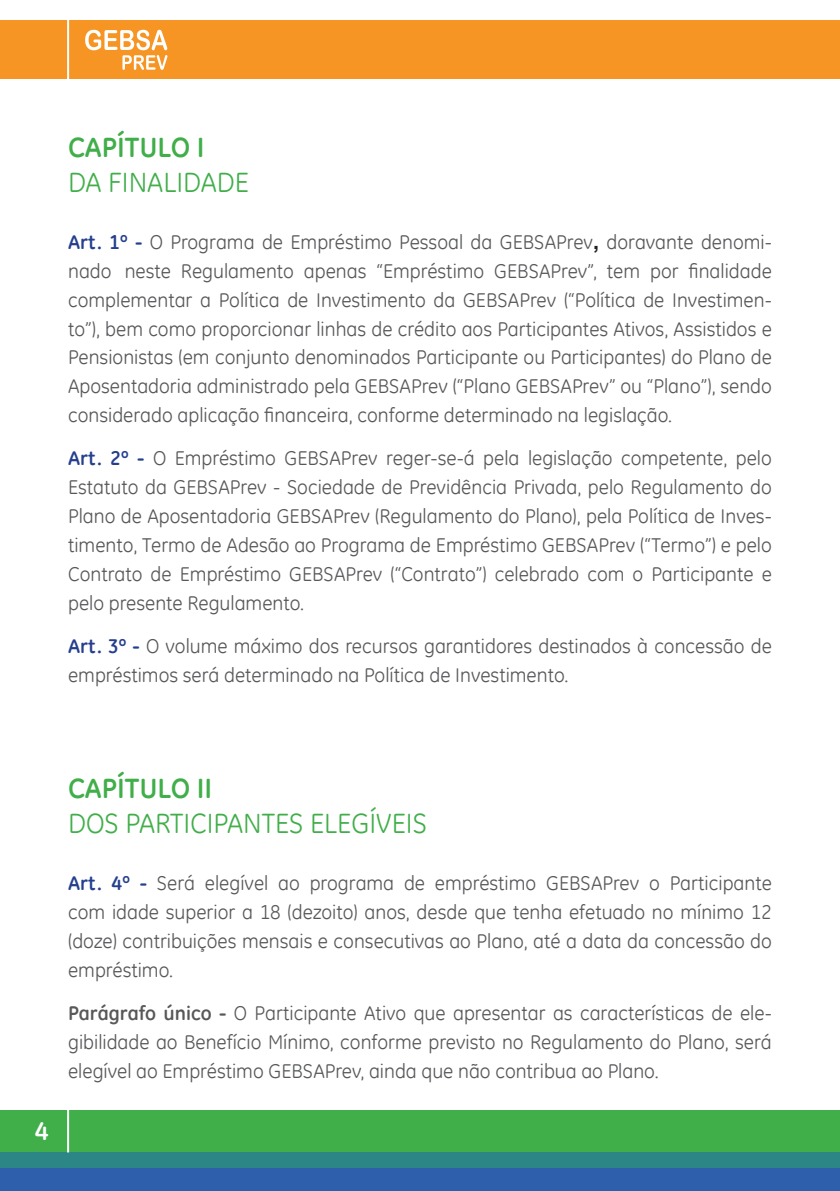
<style>
.page{position:relative;width:840px;height:1191px;background:#fff}
.page>*{position:absolute;margin:0;border:0;box-sizing:border-box;transform-origin:0 0}
.TIT{font:28px/34.4px "GE Inspira";color:#40ae49}
.t1{font:700 26px "GE Inspira";color:#fff}
.txt_corrido{font:20px/28.8px "GE Inspira";color:#57585a;text-align:justify}
.s1{font-weight:700}
.s2{font-weight:700;color:#253f8e}
.s3{font-family:"Arial";font-weight:700;font-size:22px;color:#231f20}
</style>
<div class="page">
<div style="left:0;top:20px;width:839px;height:58px;background:#f79524"></div>
<div style="left:0;top:1109px;width:839px;height:43px;background:#40ae49"></div>
<div style="left:0;top:1152px;width:839px;height:17px;background:#2c8686"></div>
<div style="left:0;top:1167px;width:839px;height:24px;background:#2e5fac"></div>
<svg style="left:85px;top:30px;width:82px;height:40px"></svg>
<hr style="left:67px;top:1109px;width:2px;height:43px;background:#fff">
<hr style="left:67px;top:7px;width:2px;height:81px;background:#fff">
<p class="TIT" style="left:68px;top:130px;width:182px"><span class="s1">CAPÍTULO I<br></span>DA FINALIDADE</p>
<p class="txt_corrido" style="left:68px;top:227px;width:705px"><span class="s2">Art. 1º -</span> O Programa de Empréstimo Pessoal da GEBSAPrev<span class="s3">,</span> doravante denomi&shy;nado neste Regulamento apenas “Empréstimo GEBSAPrev”, tem por finalidade complementar a Política de Investimento da GEBSAPrev (“Política de Investimen&shy;to”), bem como proporcionar linhas de crédito aos Participantes Ativos, Assistidos e Pensionistas (em conjunto denominados Participante ou Participantes) do Plano de Aposentadoria administrado pela GEBSAPrev (“Plano GEBSAPrev” ou “Plano”), sendo considerado aplicação financeira, conforme determinado na legislação.</p>
<p class="txt_corrido" style="left:68px;top:443px;width:705px"><span class="s2">Art. 2º -</span> O Empréstimo GEBSAPrev reger-se-á pela legislação competente, pelo Estatuto da GEBSAPrev - Sociedade de Previdência Privada, pelo Regulamento do Plano de Aposentadoria GEBSAPrev (Regulamento do Plano), pela Política de Inves&shy;timento, Termo de Adesão ao Programa de Empréstimo GEBSAPrev (“Termo”) e pelo Contrato de Empréstimo GEBSAPrev (“Contrato”) celebrado com o Participante e pelo presente Regulamento.</p>
<p class="txt_corrido" style="left:68px;top:631px;width:705px"><span class="s2">Art. 3º -</span> O volume máximo dos recursos garantidores destinados à concessão de empréstimos será determinado na Política de Investimento.</p>
<h2 class="t1" style="left:35px;top:1114px;width:15px">4</h2>
<p class="TIT" style="left:68px;top:771px;width:360px"><span class="s1">CAPÍTULO II<br></span>DOS PARTICIPANTES ELEGÍVEIS</p>
<p class="txt_corrido" style="left:68px;top:868px;width:705px"><span class="s2">Art. 4º -</span> Será elegível ao programa de empréstimo GEBSAPrev o Participante com idade superior a 18 (dezoito) anos, desde que tenha efetuado no mínimo 12 (doze) contribuições mensais e consecutivas ao Plano, até a data da concessão do empréstimo.</p>
<p class="txt_corrido" style="left:68px;top:998px;width:705px"><span class="s1">Parágrafo único -</span> O Participante Ativo que apresentar as características de ele&shy;gibilidade ao Benefício Mínimo, conforme previsto no Regulamento do Plano, será elegível ao Empréstimo GEBSAPrev, ainda que não contribua ao Plano.</p>
</div>
